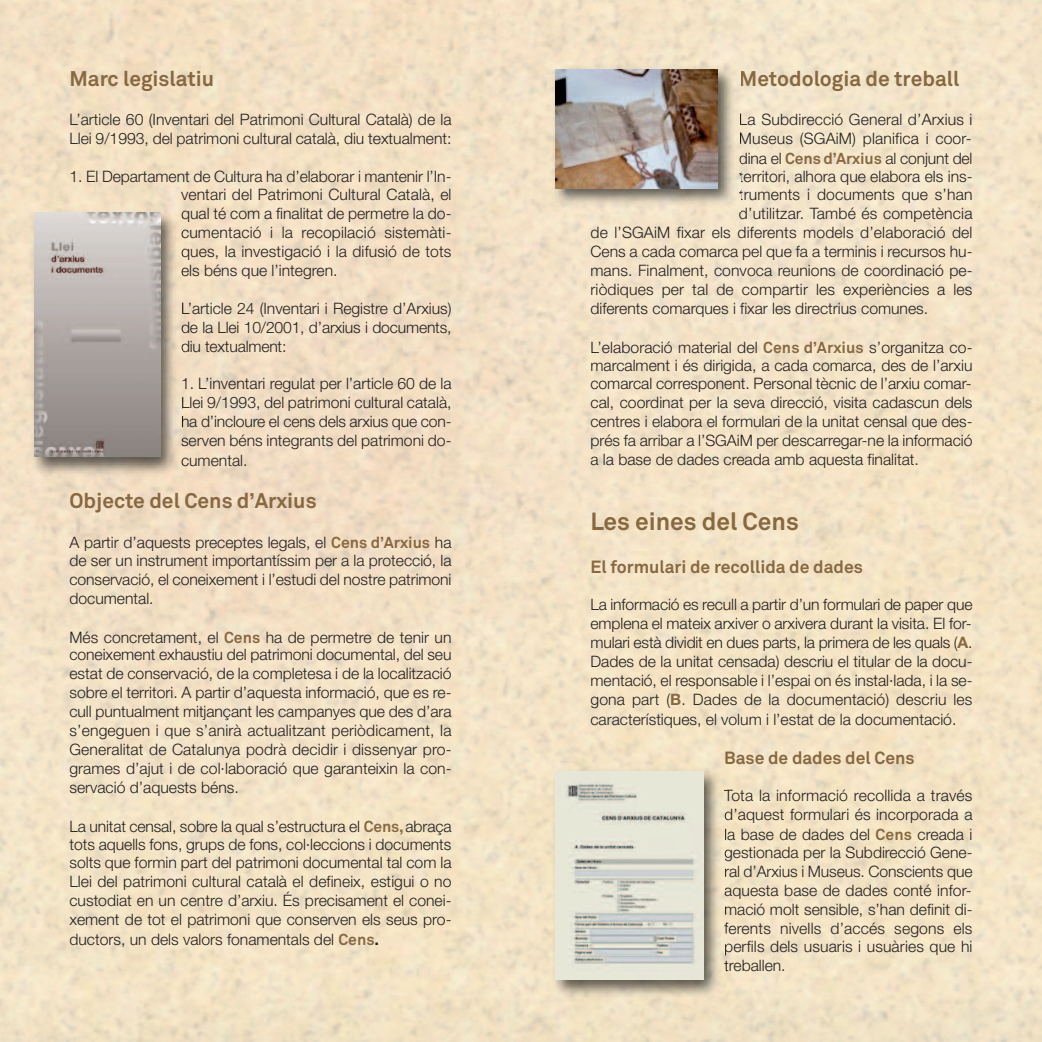
<style>
.page{position:relative;width:1042px;height:1042px;background:#fff}
.page>*{position:absolute;margin:0;border:0;box-sizing:border-box;transform-origin:0 0}
.t1{font:700 24.5px "Akkurat";color:#876841}
.t2{font:700 21px "Akkurat";color:#876841}
.t3{font:700 17.5px "Akkurat";color:#876841}
.t4{font:300 15.75px/18.9px "Helvetica Neue";color:#231f20;text-align:justify}
.s1{font-family:"Akkurat";font-weight:700;color:#876841}
.s2{font-family:"Akkurat";font-weight:700}
.s3{font-weight:700;color:#876841}
</style>
<div class="page">
<img style="left:0;top:0;width:1042px;height:1042px">
<img style="left:27px;top:205px;width:156px;height:274px">
<svg style="left:182px;top:302px;width:1px;height:13px"></svg>
<svg style="left:182px;top:397px;width:1px;height:12px"></svg>
<svg style="left:181px;top:438px;width:2px;height:8px"></svg>
<img style="left:35px;top:212px;width:125px;height:245px">
<img style="left:548px;top:61px;width:192px;height:151px">
<svg style="left:740px;top:113px;width:1px;height:12px"></svg>
<svg style="left:740px;top:132px;width:1px;height:12px"></svg>
<img style="left:556px;top:69px;width:162px;height:120px">
<img style="left:547px;top:764px;width:179px;height:238px">
<svg style="left:724px;top:887px;width:2px;height:9px"></svg>
<svg style="left:724px;top:922px;width:2px;height:12px"></svg>
<svg style="left:724px;top:943px;width:2px;height:28px"></svg>
<img style="left:556px;top:771px;width:147px;height:208px">
<h2 class="t2" style="left:69px;top:71px;width:146px">Marc legislatiu</h2>
<p class="t4" style="left:69px;top:111px;width:383px">L’article 60 (Inventari del Patrimoni Cultural Català) de la<br>Llei 9/1993, del patrimoni cultural català, diu textualment:</p>
<p class="t4" style="left:181px;top:168px;width:272px;text-indent:-112px">1. El Departament de Cultura ha d’elaborar i mantenir l’In&shy;ventari del Patrimoni Cultural Català, el qual té com a finalitat de permetre la do&shy;cumentació i la recopilació sistemàti&shy;ques, la investigació i la difusió de tots els béns que l’integren.</p>
<p class="t4" style="left:181px;top:300px;width:272px">L’article 24 (Inventari i Registre d’Arxius) de la Llei 10/2001, d’arxius i documents, diu textualment:</p>
<p class="t4" style="left:181px;top:376px;width:272px">1. L’inventari regulat per l’article 60 de la Llei 9/1993, del patrimoni cultural català, ha d’incloure el cens dels arxius que con&shy;serven béns integrants del patrimoni do&shy;cumental.</p>
<h2 class="t2" style="left:69px;top:493px;width:249px">Objecte del Cens d’Arxius</h2>
<p class="t4" style="left:69px;top:535px;width:384px">A partir d’aquests preceptes legals, el <span class="s1">Cens d’Arxius</span> ha de ser un instrument importantíssim per a la protecció, la conservació, el coneixement i l’estudi del nostre patrimoni documental.</p>
<p class="t4" style="left:69px;top:629px;width:384px">Més concretament, el <span class="s1">Cens</span> ha de permetre de tenir un coneixement exhaustiu del patrimoni documental, del seu estat de conservació, de la completesa i de la localització sobre el territori. A partir d’aquesta informació, que es re&shy;cull puntualment mitjançant les campanyes que des d’ara s’engeguen i que s’anirà actualitzant periòdicament, la Generalitat de Catalunya podrà decidir i dissenyar pro&shy;grames d’ajut i de col·laboració que garanteixin la con&shy;servació d’aquests béns.</p>
<p class="t4" style="left:69px;top:818px;width:383px">La unitat censal, sobre la qual s’estructura el <span class="s1">Cens,</span>abraça tots aquells fons, grups de fons, col·leccions i documents solts que formin part del patrimoni documental tal com la Llei del patrimoni cultural català el defineix, estigui o no custodiat en un centre d’arxiu. És precisament el conei&shy;xement de tot el patrimoni que conserven els seus pro&shy;ductors, un dels valors fonamentals del <span class="s1">Cens</span><span class="s2">.</span></p>
<h2 class="t2" style="left:739px;top:71px;width:222px">Metodologia de treball</h2>
<p class="t4" style="left:739px;top:111px;width:235px;line-height:19.4px">La Subdirecció General d’Arxius i Museus (SGAiM) planifica i coor&shy;dina el <span class="s1">Cens d’Arxius</span> al conjunt del</p>
<p class="t4" style="left:739px;top:168px;width:235px">territori, alhora que elabora els ins-</p>
<p class="t4" style="left:739px;top:187px;width:235px">truments i documents que s’han</p>
<p class="t4" style="left:739px;top:206px;width:235px">d’utilitzar. També és competència</p>
<p class="t4" style="left:590px;top:225px;width:383px">de l’SGAiM fixar els diferents models d’elaboració del</p>
<p class="t4" style="left:590px;top:244px;width:383px">Cens a cada comarca pel que fa a terminis i recursos hu-</p>
<p class="t4" style="left:590px;top:262px;width:383px">mans. Finalment, convoca reunions de coordinació pe-</p>
<p class="t4" style="left:590px;top:281px;width:383px">riòdiques per tal de compartir les experiències a les</p>
<p class="t4" style="left:590px;top:300px;width:339px">diferents comarques i fixar les directrius comunes.</p>
<p class="t4" style="left:590px;top:339px;width:383px">L’elaboració material del <span class="s1">Cens d’Arxius</span> s’organitza co&shy;marcalment i és dirigida, a cada comarca, des de l’arxiu comarcal corresponent. Personal tècnic de l’arxiu comar&shy;cal, coordinat per la seva direcció, visita cadascun dels centres i elabora el formulari de la unitat censal que des&shy;prés fa arribar a l’SGAiM per descarregar-ne la informació a la base de dades creada amb aquesta finalitat.</p>
<h1 class="t1" style="left:590px;top:512px;width:210px">Les eines del Cens</h1>
<p class="t3" style="left:590px;top:560px;width:274px">El formulari de recollida de dades</p>
<p class="t4" style="left:590px;top:596px;width:383px">La informació es recull a partir d’un formulari de paper que emplena el mateix arxiver o arxivera durant la visita. El for&shy;mulari està dividit en dues parts, la primera de les quals (<span class="s3">A</span>.<br>Dades de la unitat censada) descriu el titular de la docu&shy;mentació, el responsable i l’espai on és instal·lada, i la se&shy;gona part (<span class="s3">B</span>. Dades de la documentació) descriu les característiques, el volum i l’estat de la documentació.</p>
<p class="t3" style="left:724px;top:751px;width:192px">Base de dades del Cens</p>
<p class="t4" style="left:724px;top:787px;width:250px;line-height:19.4px">Tota la informació recollida a través d’aquest formulari és incorporada a la base de dades del <span class="s1">Cens</span> creada i</p>
<p class="t4" style="left:724px;top:844px;width:250px">gestionada per la Subdirecció Gene&shy;ral d’Arxius i Museus. Conscients que aquesta base de dades conté infor&shy;mació molt sensible, s’han definit di&shy;ferents nivells d’accés segons els perfils dels usuaris i usuàries que hi treballen.</p>
</div>
